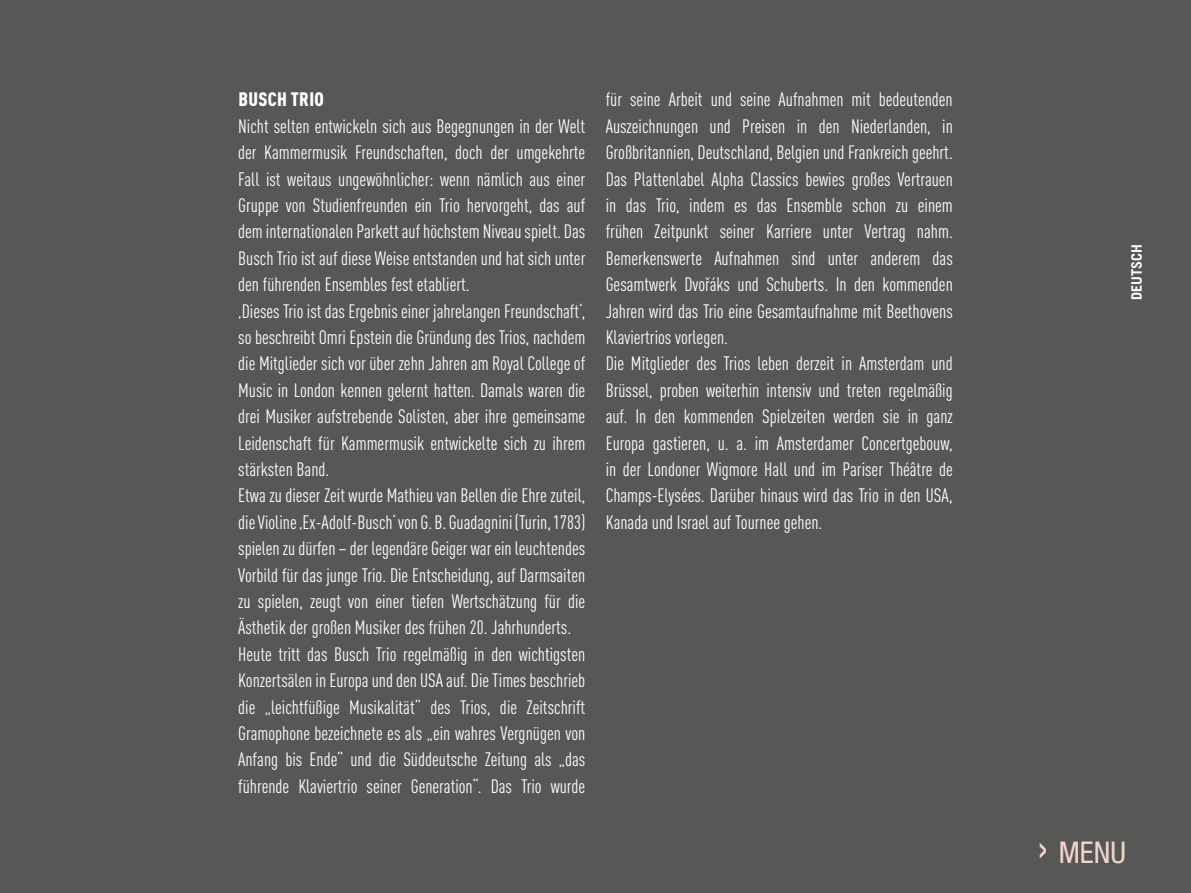
<style>
.page{position:relative;width:1191px;height:893px;background:#575756}
.page>*{position:absolute;margin:0;border:0;box-sizing:border-box;transform-origin:0 0}
.t1{font:condensed 30px "Helvetica Neue";color:#f2d4cb}
.t2{font:condensed 19.2px/26.4px "DIN Pro";color:#fff}
.t3{font:900 condensed 19.2px "DIN Pro";letter-spacing:.02em;color:#fff}
.t4{font:700 14.4px "Trade Gothic LT Std";color:#fff}
.s1{font-size:43.5px}
</style>
<div class="page">
<p class="t3" style="left:238px;top:85px;width:87px">BUSCH TRIO</p>
<p class="t2" style="left:238px;top:111px;width:349px">Nicht selten entwickeln sich aus Begegnungen in der Welt der Kammermusik Freundschaften, doch der umgekehrte Fall ist weitaus ungewöhnlicher: wenn nämlich aus einer Gruppe von Studienfreunden ein Trio hervorgeht, das auf dem internationalen Parkett auf höchstem Niveau spielt. Das Busch Trio ist auf diese Weise entstanden und hat sich unter den führenden Ensembles fest etabliert.<br>‚Dieses Trio ist das Ergebnis einer jahrelangen Freundschaft‘, so beschreibt Omri Epstein die Gründung des Trios, nachdem die Mitglieder sich vor über zehn Jahren am Royal College of Music in London kennen gelernt hatten. Damals waren die drei Musiker aufstrebende Solisten, aber ihre gemeinsame Leidenschaft für Kammermusik entwickelte sich zu ihrem stärksten Band.<br>Etwa zu dieser Zeit wurde Mathieu van Bellen die Ehre zuteil, die Violine ‚Ex-Adolf-Busch‘ von G. B. Guadagnini (Turin, 1783) spielen zu dürfen – der legendäre Geiger war ein leuchtendes Vorbild für das junge Trio. Die Entscheidung, auf Darmsaiten zu spielen, zeugt von einer tiefen Wertschätzung für die Ästhetik der großen Musiker des frühen 20. Jahrhunderts.<br>Heute tritt das Busch Trio regelmäßig in den wichtigsten Konzertsälen in Europa und den USA auf. Die Times beschrieb die „leichtfüßige Musikalität“ des Trios, die Zeitschrift Gramophone bezeichnete es als „ein wahres Vergnügen von Anfang bis Ende“ und die Süddeutsche Zeitung als „das führende Klaviertrio seiner Generation“. Das Trio wurde</p>
<p class="t2" style="left:605px;top:85px;width:349px">für seine Arbeit und seine Aufnahmen mit bedeutenden Auszeichnungen und Preisen in den Niederlanden, in Großbritannien, Deutschland, Belgien und Frankreich geehrt.<br>Das Plattenlabel Alpha Classics bewies großes Vertrauen in das Trio, indem es das Ensemble schon zu einem frühen Zeitpunkt seiner Karriere unter Vertrag nahm.<br>Bemerkenswerte Aufnahmen sind unter anderem das Gesamtwerk Dvořáks und Schuberts. In den kommenden Jahren wird das Trio eine Gesamtaufnahme mit Beethovens Klaviertrios vorlegen.<br>Die Mitglieder des Trios leben derzeit in Amsterdam und Brüssel, proben weiterhin intensiv und treten regelmäßig auf. In den kommenden Spielzeiten werden sie in ganz Europa gastieren, u. a. im Amsterdamer Concertgebouw, in der Londoner Wigmore Hall und im Pariser Théâtre de Champs-Elysées. Darüber hinaus wird das Trio in den USA, Kanada und Israel auf Tournee gehen.</p>
<p class="t4" style="left:1127px;top:300px;width:58px;rotate:-90deg">deutsch</p>
<h1 class="t1" style="left:1037px;top:835px;width:90px"><span class="s1">›</span> MENU</h1>
</div>
